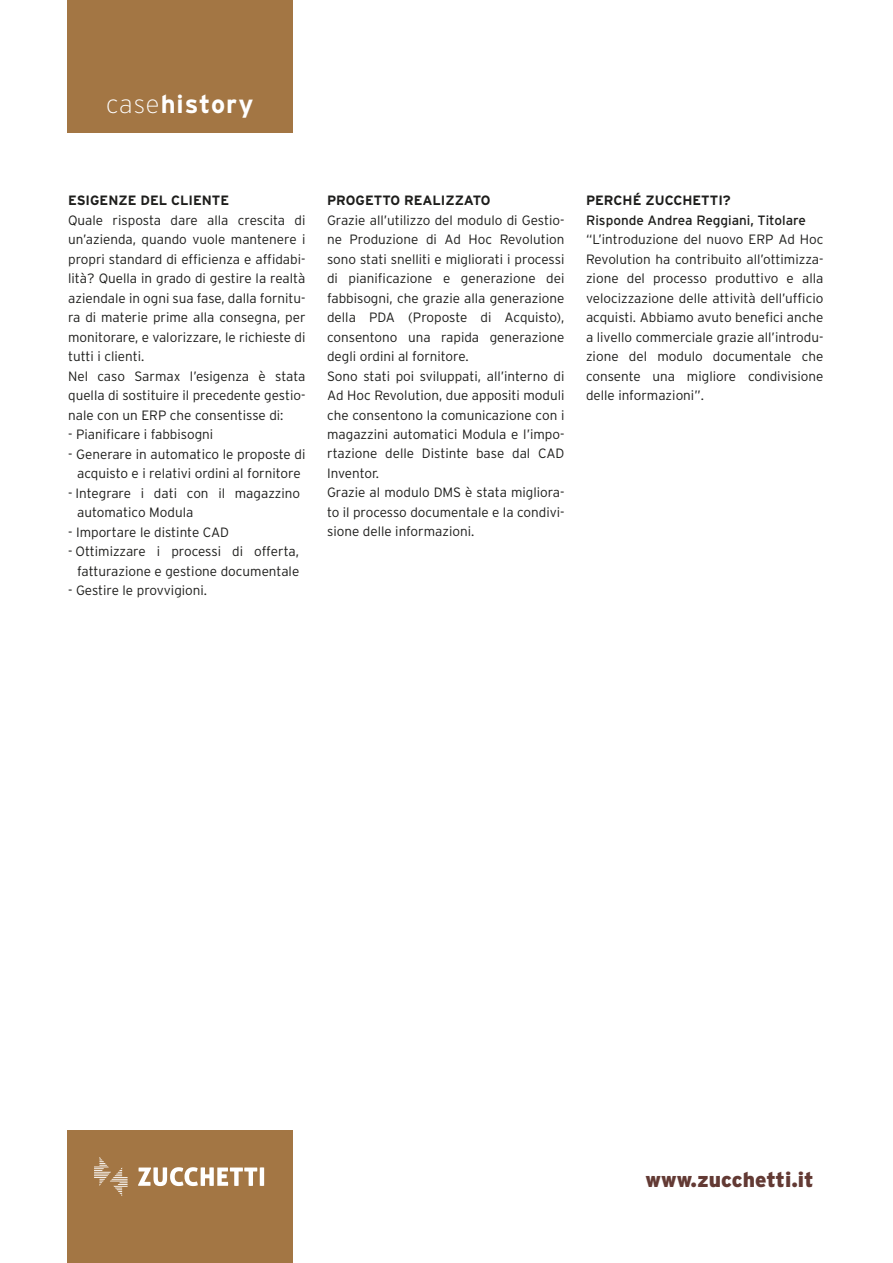
<style>
.page{position:relative;width:893px;height:1263px;background:#fff}
.page>*{position:absolute;margin:0;border:0;box-sizing:border-box;transform-origin:0 0}
.t1{font:700 25.5px "Interstate";letter-spacing:.04em;color:#fff}
.t2{font:900 21px "Interstate";color:#633a34}
.t3{font:300 13.5px/19.5px "Interstate";color:#1d1d1b}
.t4{font:700 13.5px "Interstate";color:#1d1d1b}
.t5{font:13.5px "Interstate";color:#1d1d1b}
.s1{font-weight:200}
</style>
<div class="page">
<div style="left:68px;top:1131px;width:225px;height:132px;background:#a37644"></div>
<div style="left:67px;top:0;width:225px;height:132px;background:#a37644"></div>
<svg style="left:138px;top:1167px;width:126px;height:19px"></svg>
<svg style="left:94px;top:1157px;width:34px;height:39px"></svg>
<h1 class="t1" style="left:106px;top:89px;width:149px"><span class="s1">case</span>history</h1>
<p class="t4" style="left:68px;top:193px;width:163px">ESIGENZE DEL CLIENTE</p>
<p class="t3" style="left:68px;top:210px;width:239px">Quale risposta dare alla crescita di un’azienda, quando vuole mantenere i propri standard di efficienza e affidabi&shy;lità? Quella in grado di gestire la realtà aziendale in ogni sua fase, dalla fornitu&shy;ra di materie prime alla consegna, per monitorare, e valorizzare, le richieste di tutti i clienti.<br>Nel caso Sarmax l’esigenza è stata quella di sostituire il precedente gestio&shy;nale con un ERP che consentisse di:</p>
<p class="t3" style="left:68px;top:424px;width:147px">- Pianificare i fabbisogni</p>
<p class="t3" style="left:68px;top:444px;width:239px;text-align:center">- Generare in automatico le proposte di acquisto e i relativi ordini al fornitore</p>
<p class="t3" style="left:77px;top:483px;width:225px;text-indent:-9px">- Integrare i dati con il magazzino automatico Modula</p>
<p class="t3" style="left:68px;top:522px;width:163px">- Importare le distinte CAD</p>
<p class="t3" style="left:68px;top:541px;width:233px;text-align:right">- Ottimizzare i processi di offerta, fatturazione e gestione documentale</p>
<p class="t3" style="left:68px;top:580px;width:141px">- Gestire le provvigioni.</p>
<p class="t4" style="left:327px;top:193px;width:165px">PROGETTO REALIZZATO</p>
<p class="t3" style="left:327px;top:210px;width:239px">Grazie all’utilizzo del modulo di Gestio&shy;ne Produzione di Ad Hoc Revolution sono stati snelliti e migliorati i processi di pianificazione e generazione dei fabbisogni, che grazie alla generazione della PDA (Proposte di Acquisto), consentono una rapida generazione degli ordini al fornitore.<br>Sono stati poi sviluppati, all’interno di Ad Hoc Revolution, due appositi moduli che consentono la comunicazione con i magazzini automatici Modula e l’impo&shy;rtazione delle Distinte base dal CAD Inventor.<br>Grazie al modulo DMS è stata migliora&shy;to il processo documentale e la condivi&shy;sione delle informazioni.</p>
<p class="t4" style="left:586px;top:193px;width:146px">PERCHÉ ZUCCHETTI?</p>
<p class="t5" style="left:586px;top:212px;width:221px">Risponde Andrea Reggiani, Titolare</p>
<p class="t3" style="left:586px;top:230px;width:239px;text-align:justify">“L’introduzione del nuovo ERP Ad Hoc Revolution ha contribuito all’ottimizza&shy;zione del processo produttivo e alla velocizzazione delle attività dell’ufficio acquisti. Abbiamo avuto benefici anche a livello commerciale grazie all’introdu&shy;zione del modulo documentale che consente una migliore condivisione delle informazioni”.</p>
<h2 class="t2" style="left:645px;top:1167px;width:170px">www.zucchetti.it</h2>
</div>
